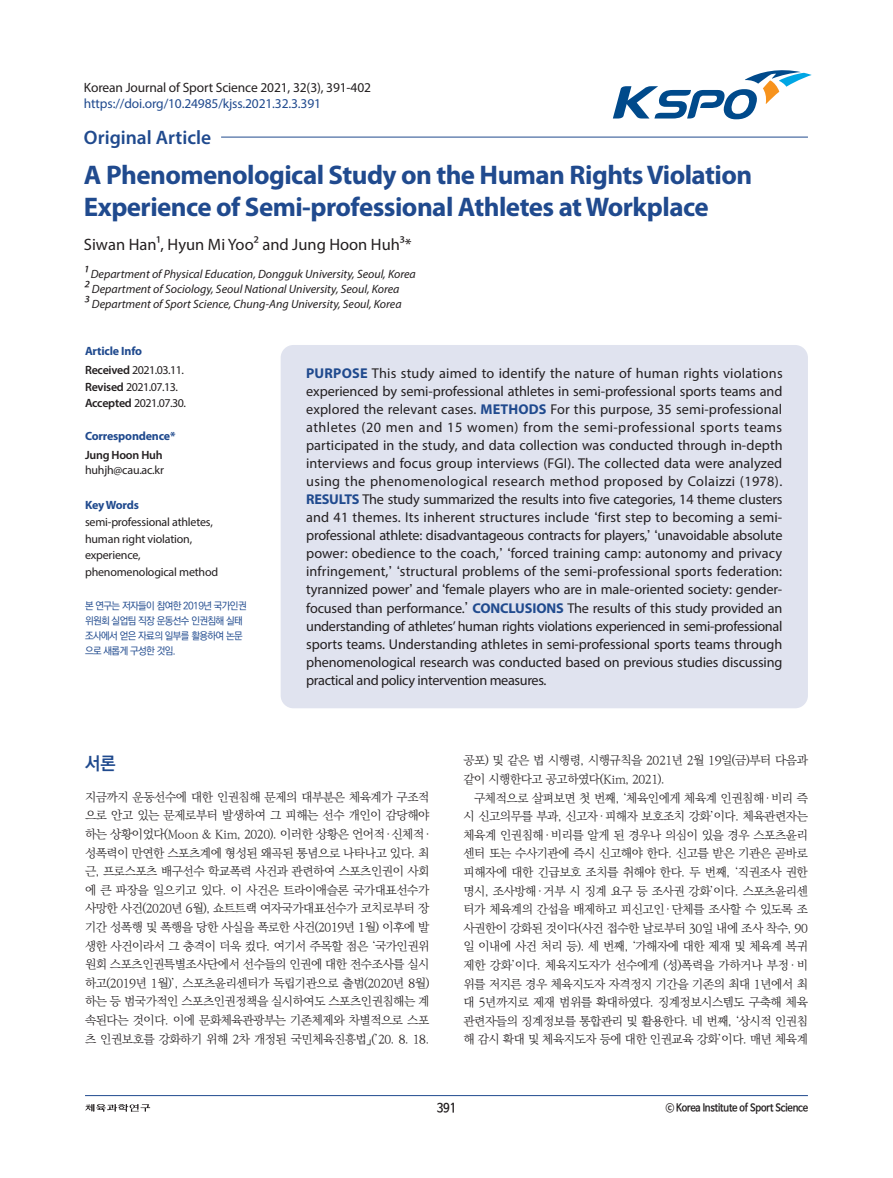
<style>
.page{position:relative;width:893px;height:1178px;background:#fff}
.page>*{position:absolute;margin:0;border:0;box-sizing:border-box;transform-origin:0 0}
.t1{font:700 27px/32px "Myriad Pro";letter-spacing:-.02em;color:#204a8e}
.t2{font:19.5px "Myriad Variable Concept";color:#204a8e}
.t3{font:18px "Ko Pub World Dotum PB";color:#204a8e}
.t4{font:16.5px "Myriad Pro";color:#231f20}
.t5{font:14.25px/18px "Myriad Pro";letter-spacing:-.025em;color:#231f20;text-align:justify}
.t6{font:13.5px/16.2px "Myriad Pro";letter-spacing:-.01em;color:#231f20}
.t7{font:700 12.6px "Nanum Barun Gothic";color:#231f20;scale:.9 1}
._1001_한글_본문_첫{font:12px/18.6px "Ko Pub World Batang PL";letter-spacing:-.035em;color:#231f20;text-align:justify}
._1001_한글_본문{font:12px/18.6px "Ko Pub World Batang PL";letter-spacing:-.035em;color:#231f20;text-align:justify}
.t8{font:italic 12px "Myriad Pro";color:#231f20}
.t9{font:12px/16.5px "Myriad Pro";letter-spacing:-.015em;color:#231f20}
.t10{font:700 12px "Myriad Pro";letter-spacing:-.015em;color:#204a8e}
.t11{font:12px "Myriad Variable Concept";letter-spacing:-.02em;color:#231f20}
.t12{font:700 10.5px "Nanum Barun Gothic";letter-spacing:-.01em;color:#231f20;scale:.9 1}
.t13{font:500 10.2px/15px "Ko Pub World Dotum";letter-spacing:-.055em;color:#204a8e}
.s1{color:#204a8e}
.s2{font-size:16.5px}
.s3{font-family:"Myriad Variable Concept"}
.s4{font-weight:700;color:#204a8e}
.s5{font-family:"Ko Pub World Dotum PM"}
</style>
<div class="page">
<svg style="left:85px;top:1104px;width:66px;height:8px"></svg>
<hr style="left:85px;top:1095px;width:723px;height:1px;background:#204a8e">
<hr style="left:221px;top:137px;width:587px;height:1px;background:#204a8e">
<div style="left:281px;top:345px;width:527px;height:363px;background:#e0e3ef;border-radius:13px"></div>
<svg style="left:613px;top:70px;width:199px;height:49px"></svg>
<p class="t6" style="left:84px;top:79px;width:289px">Korean Journal of Sport Science 2021, 32(3), 391-402 <span class="s1">https://doi.org/10.24985/kjss.2021.32.3.391</span></p>
<h2 class="t2" style="left:84px;top:126px;width:129px">Original Article</h2>
<p class="t1" style="left:84px;top:159px;width:670px">A Phenomenological Study on the Human Rights Violation<br>Experience of Semi-professional Athletes at Workplace</p>
<p class="t4" style="left:84px;top:235px;width:329px">Siwan Han1, Hyun Mi Yoo2 and Jung Hoon Huh3*</p>
<p class="t8" style="left:84px;top:266px;width:333px"><span class="s2">1</span> Department of Physical Education, Dongguk University, Seoul, Korea</p>
<p class="t8" style="left:84px;top:281px;width:317px"><span class="s2">2</span> Department of Sociology, Seoul National University, Seoul, Korea</p>
<p class="t8" style="left:84px;top:296px;width:319px"><span class="s2">3</span> Department of Sport Science, Chung-Ang University, Seoul, Korea</p>
<p class="t10" style="left:85px;top:344px;width:59px">Article Info</p>
<p class="t9" style="left:85px;top:362px;width:101px"><span class="s3">Received</span> 2021.03.11.</p>
<p class="t9" style="left:85px;top:378px;width:94px"><span class="s3">Revised</span> 2021.07.13.</p>
<p class="t9" style="left:85px;top:395px;width:102px"><span class="s3">Accepted</span> 2021.07.30.</p>
<p class="t10" style="left:85px;top:430px;width:92px">Correspondence*</p>
<p class="t11" style="left:85px;top:448px;width:79px">Jung Hoon Huh</p>
<p class="t9" style="left:85px;top:461px;width:81px">huhjh@cau.ac.kr</p>
<p class="t10" style="left:85px;top:498px;width:56px">Key Words</p>
<p class="t9" style="left:85px;top:514px;width:129px">semi-professional athletes, human right violation, experience,</p>
<p class="t9" style="left:85px;top:563px;width:135px">phenomenological method</p>
<p class="t13" style="left:85px;top:599px;width:163px">본 연구는 저자들이 참여한 2019년 국가인권 위원회 실업팀 직장 운동선수 인권침해 실태 조사에서 얻은 자료의 일부를 활용하여 논문 으로 새롭게 구성한 것임.</p>
<p class="t5" style="left:306px;top:364px;width:478px"><span class="s4">PURPOSE</span> This study aimed to identify the nature of human rights violations experienced by semi-professional athletes in semi-professional sports teams and explored the relevant cases. <span class="s4">METHODS</span> For this purpose, 35 semi-professional athletes (20 men and 15 women) from the semi-professional sports teams participated in the study, and data collection was conducted through in-depth interviews and focus group interviews (FGI). The collected data were analyzed using the phenomenological research method proposed by Colaizzi (1978).<br><span class="s4">RESULTS</span> The study summarized the results into five categories, 14 theme clusters and 41 themes. Its inherent structures include <span class="s5">‘</span>first step to becoming a semi&shy;professional athlete: disadvantageous contracts for players,<span class="s5">’ ‘</span>unavoidable absolute power: obedience to the coach,<span class="s5">’ ‘</span>forced training camp: autonomy and privacy infringement,<span class="s5">’ ‘</span>structural problems of the semi-professional sports federation: tyrannized power<span class="s5">’</span> and <span class="s5">‘</span>female players who are in male-oriented society: gender&shy;focused than performance.<span class="s5">’</span> <span class="s4">CONCLUSIONS</span> The results of this study provided an understanding of athletes’ human rights violations experienced in semi-professional sports teams. Understanding athletes in semi-professional sports teams through phenomenological research was conducted based on previous studies discussing practical and policy intervention measures.</p>
<p class="t3" style="left:85px;top:751px;width:32px">서론</p>
<p class="_1001_한글_본문_첫" style="left:85px;top:788px;width:346px">지금까지 운동선수에 대한 인권침해 문제의 대부분은 체육계가 구조적 으로 안고 있는 문제로부터 발생하여 그 피해는 선수 개인이 감당해야 하는 상황이었다(Moon &amp; Kim, 2020). 이러한 상황은 언어적·신체적· 성폭력이 만연한 스포츠계에 형성된 왜곡된 통념으로 나타나고 있다. 최 근, 프로스포츠 배구선수 학교폭력 사건과 관련하여 스포츠인권이 사회 에 큰 파장을 일으키고 있다. 이 사건은 트라이애슬론 국가대표선수가 사망한 사건(2020년 6월), 쇼트트랙 여자국가대표선수가 코치로부터 장 기간 성폭행 및 폭행을 당한 사실을 폭로한 사건(2019년 1월) 이후에 발 생한 사건이라서 그 충격이 더욱 컸다. 여기서 주목할 점은 ‘국가인권위 원회 스포츠인권특별조사단에서 선수들의 인권에 대한 전수조사를 실시 하고(2019년 1월)’, 스포츠윤리센터가 독립기관으로 출범(2020년 8월) 하는 등 범국가적인 스포츠인권정책을 실시하여도 스포츠인권침해는 계 속된다는 것이다. 이에 문화체육관광부는 기존체제와 차별적으로 스포 츠 인권보호를 강화하기 위해 2차 개정된 국민체육진흥법」(’20. 8. 18.</p>
<p class="_1001_한글_본문_첫" style="left:463px;top:751px;width:346px">공포) 및 같은 법 시행령, 시행규칙을 2021년 2월 19일(금)부터 다음과 같이 시행한다고 공고하였다(Kim, 2021).</p>
<p class="_1001_한글_본문" style="left:463px;top:789px;width:346px;text-indent:11px">구체적으로 살펴보면 첫 번째, ‘체육인에게 체육계 인권침해 · 비리 즉 시 신고의무를 부과, 신고자 · 피해자 보호조치 강화’이다. 체육관련자는 체육계 인권침해 · 비리를 알게 된 경우나 의심이 있을 경우 스포츠윤리 센터 또는 수사기관에 즉시 신고해야 한다. 신고를 받은 기관은 곧바로 피해자에 대한 긴급보호 조치를 취해야 한다. 두 번째, ‘직권조사 권한 명시, 조사방해 · 거부 시 징계 요구 등 조사권 강화’이다. 스포츠윤리센 터가 체육계의 간섭을 배제하고 피신고인 · 단체를 조사할 수 있도록 조 사권한이 강화된 것이다(사건 접수한 날로부터 30일 내에 조사 착수, 90 일 이내에 사건 처리 등). 세 번째, ‘가해자에 대한 제재 및 체육계 복귀 제한 강화’이다. 체육지도자가 선수에게 (성)폭력을 가하거나 부정 · 비 위를 저지른 경우 체육지도자 자격정지 기간을 기존의 최대 1년에서 최 대 5년까지로 제재 범위를 확대하였다. 징계정보시스템도 구축해 체육 관련자들의 징계정보를 통합관리 및 활용한다. 네 번째, ‘상시적 인권침 해 감시 확대 및 체육지도자 등에 대한 인권교육 강화’이다. 매년 체육계</p>
<p class="t7" style="left:437px;top:1101px;width:23px">391</p>
<p class="t12" style="left:666px;top:1102px;width:159px">ⓒ Korea Institute of Sport Science</p>
</div>
